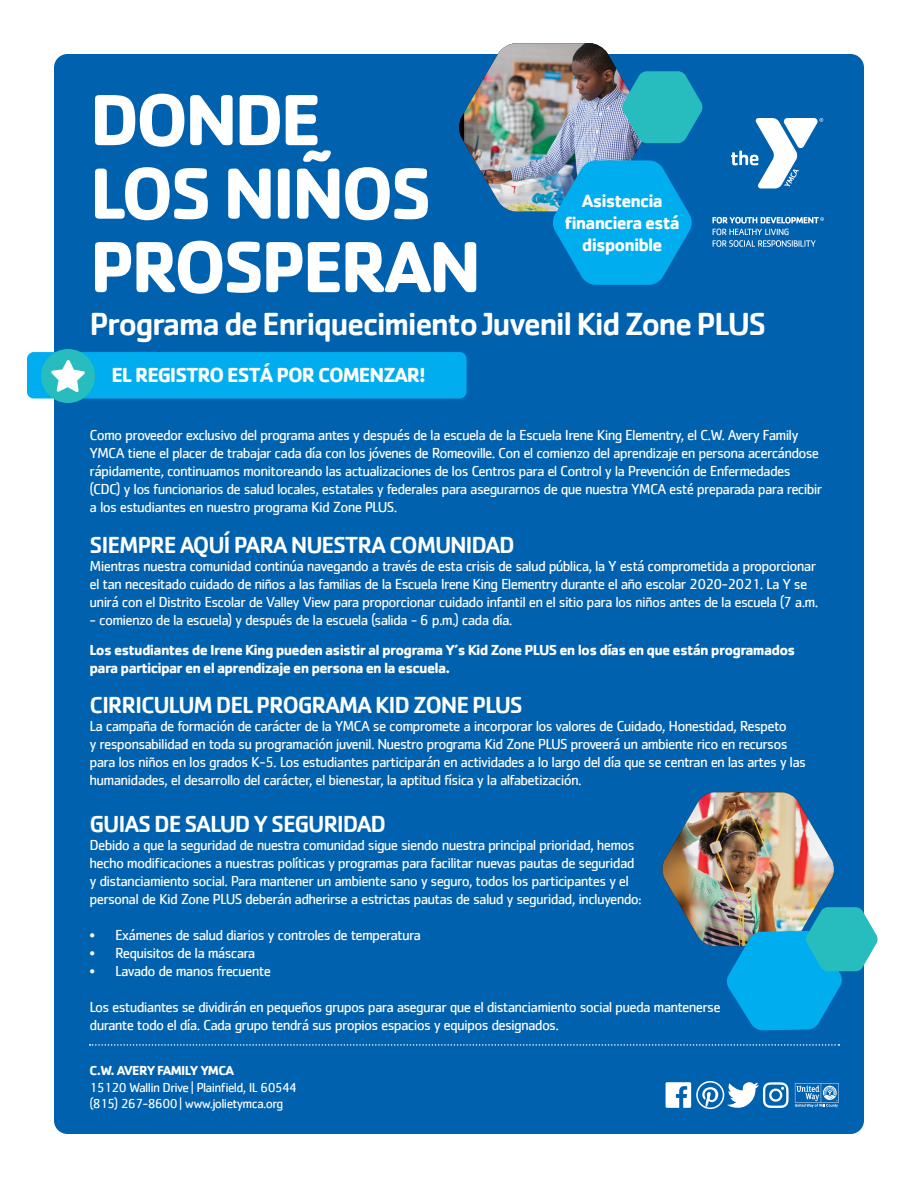
<style>
.page{position:relative;width:918px;height:1188px;background:#fff}
.page>*{position:absolute;margin:0;border:0;box-sizing:border-box;transform-origin:0 0}
.t1{font:700 75px/73.5px "Cachet";letter-spacing:-.05em;color:#fff}
.t2{font:500 33px "Cachet";letter-spacing:-.05em;color:#fff}
.t3{font:500 24px "Cachet";letter-spacing:-.05em;color:#fff}
.t4{font:700 21px "Cachet";letter-spacing:-.05em;color:#fff}
.t5{font:700 18.3px/22px "Cachet";letter-spacing:-.05em;color:#fff;text-align:center}
.t6{font:15px/18px "Cachet";letter-spacing:-.05em;color:#fff}
.t7{font:700 15px/18px "Cachet";letter-spacing:-.05em;color:#fff}
.t8{font:13.5px/16.2px "Cachet";letter-spacing:-.05em;color:#fff}
.t9{font:700 13.5px "Cachet";letter-spacing:-.05em;color:#fff}
</style>
<div class="page">
<div style="left:54px;top:54px;width:810px;height:1080px;background:#0061af;border-radius:14px"></div>
<div style="left:27px;top:352px;width:440px;height:47px;background:#00aeef;border-radius:7px"></div>
<svg style="left:731px;top:118px;width:92px;height:70px"></svg>
<svg style="left:712px;top:217px;width:112px;height:30px"></svg>
<svg style="left:666px;top:1081px;width:123px;height:28px"></svg>
<svg style="left:795px;top:1083px;width:44px;height:25px"></svg>
<svg style="left:90px;top:1044px;width:749px;height:2px"></svg>
<div style="left:41px;top:349px;width:54px;height:54px;background:#27bdbe;border-radius:50%"></div>
<svg style="left:51px;top:360px;width:34px;height:32px"></svg>
<img style="left:662px;top:792px;width:216px;height:238px">
<img style="left:459px;top:43px;width:244px;height:242px">
<h1 class="t1" style="left:90px;top:80px;width:394px">DONDE<br>LOS NIÑOS<br>PROSPERAN</h1>
<h2 class="t2" style="left:90px;top:304px;width:678px">Programa de Enriquecimiento Juvenil Kid Zone PLUS</h2>
<p class="t5" style="left:565px;top:189px;width:116px">Asistencia financiera está disponible</p>
<h3 class="t4" style="left:111px;top:362px;width:316px">EL REGISTRO ESTÁ POR COMENZAR!</h3>
<p class="t6" style="left:90px;top:425px;width:734px">Como proveedor exclusivo del programa antes y después de la escuela de la Escuela Irene King Elementry, el C.W. Avery Family YMCA tiene el placer de trabajar cada día con los jóvenes de Romeoville. Con el comienzo del aprendizaje en persona acercándose rápidamente, continuamos monitoreando las actualizaciones de los Centros para el Control y la Prevención de Enfermedades (CDC) y los funcionarios de salud locales, estatales y federales para asegurarnos de que nuestra YMCA esté preparada para recibir a los estudiantes en nuestro programa Kid Zone PLUS.</p>
<h3 class="t3" style="left:90px;top:530px;width:427px">SIEMPRE AQUÍ PARA NUESTRA COMUNIDAD</h3>
<p class="t6" style="left:90px;top:556px;width:730px">Mientras nuestra comunidad continúa navegando a través de esta crisis de salud pública, la Y está comprometida a proporcionar el tan necesitado cuidado de niños a las familias de la Escuela Irene King Elementry durante el año escolar 2020-2021. La Y se unirá con el Distrito Escolar de Valley View para proporcionar cuidado infantil en el sitio para los niños antes de la escuela (7 a.m.</p>
<p class="t6" style="left:90px;top:610px;width:424px">- comienzo de la escuela) y después de la escuela (salida - 6 p.m.) cada día.</p>
<p class="t7" style="left:90px;top:640px;width:707px">Los estudiantes de Irene King pueden asistir al programa Y’s Kid Zone PLUS en los días en que están programados para participar en el aprendizaje en persona en la escuela.</p>
<h3 class="t3" style="left:90px;top:691px;width:435px">CIRRICULUM DEL PROGRAMA KID ZONE PLUS</h3>
<p class="t6" style="left:90px;top:717px;width:718px">La campaña de formación de carácter de la YMCA se compromete a incorporar los valores de Cuidado, Honestidad, Respeto<br>y responsabilidad en toda su programación juvenil. Nuestro programa Kid Zone PLUS proveerá un ambiente rico en recursos para los niños en los grados K-5. Los estudiantes participarán en actividades a lo largo del día que se centran en las artes y las humanidades, el desarrollo del carácter, el bienestar, la aptitud física y la alfabetización.</p>
<h3 class="t3" style="left:90px;top:809px;width:298px">GUIAS DE SALUD Y SEGURIDAD</h3>
<p class="t6" style="left:90px;top:836px;width:554px">Debido a que la seguridad de nuestra comunidad sigue siendo nuestra principal prioridad, hemos hecho modificaciones a nuestras políticas y programas para facilitar nuevas pautas de seguridad y distanciamiento social. Para mantener un ambiente sano y seguro, todos los participantes y el personal de Kid Zone PLUS deberán adherirse a estrictas pautas de salud y seguridad, incluyendo:</p>
<p class="t6" style="left:90px;top:926px;width:333px">• Exámenes de salud diarios y controles de temperatura</p>
<p class="t6" style="left:90px;top:944px;width:167px">• Requisitos de la máscara</p>
<p class="t6" style="left:90px;top:962px;width:183px">• Lavado de manos frecuente</p>
<p class="t6" style="left:90px;top:998px;width:633px">Los estudiantes se dividirán en pequeños grupos para asegurar que el distanciamiento social pueda mantenerse durante todo el día. Cada grupo tendrá sus propios espacios y equipos designados.</p>
<p class="t9" style="left:90px;top:1062px;width:146px">C.W. AVERY FAMILY YMCA</p>
<p class="t8" style="left:90px;top:1079px;width:208px">15120 Wallin Drive | Plainfield, IL 60544 (815) 267-8600 | www.jolietymca.org</p>
</div>
